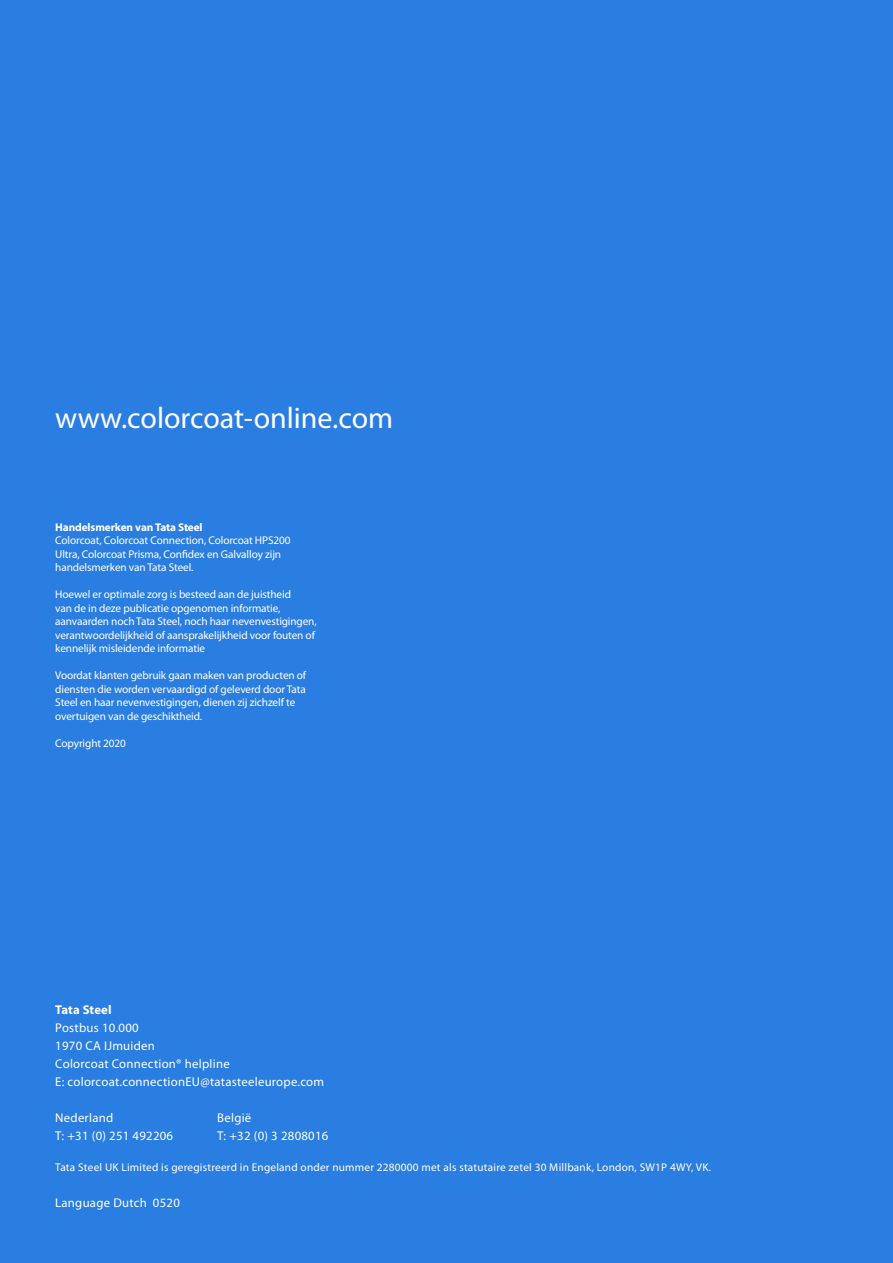
<style>
.page{position:relative;width:893px;height:1263px;background:#2a7de1}
.page>*{position:absolute;margin:0;border:0;box-sizing:border-box;transform-origin:0 0}
.t1{font:30px "Myriad Pro";color:#fff}
.t2{font:12.75px/18px "Myriad Pro";letter-spacing:.02em;color:#fff}
.t3{font:700 12.75px "Myriad Pro";letter-spacing:.005em;color:#fff}
.t4{font:11.25px/13.5px "Myriad Pro";letter-spacing:-.01em;color:#fff}
.t5{font:11.25px "Myriad Pro";letter-spacing:.02em;color:#fff}
.t6{font:700 11.25px "Myriad Pro";letter-spacing:-.01em;color:#fff}
</style>
<div class="page">
<h1 class="t1" style="left:55px;top:402px;width:339px">www.colorcoat-online.com</h1>
<p class="t6" style="left:55px;top:520px;width:149px">Handelsmerken van Tata Steel</p>
<p class="t4" style="left:55px;top:534px;width:237px">Colorcoat, Colorcoat Connection, Colorcoat HPS200<br>Ultra, Colorcoat Prisma, Confidex en Galvalloy zijn handelsmerken van Tata Steel.</p>
<p class="t4" style="left:55px;top:588px;width:263px">Hoewel er optimale zorg is besteed aan de juistheid<br>van de in deze publicatie opgenomen informatie, aanvaarden noch Tata Steel, noch haar nevenvestigingen, verantwoordelijkheid of aansprakelijkheid voor fouten of kennelijk misleidende informatie</p>
<p class="t4" style="left:55px;top:669px;width:252px">Voordat klanten gebruik gaan maken van producten of diensten die worden vervaardigd of geleverd door Tata Steel en haar nevenvestigingen, dienen zij zichzelf te overtuigen van de geschiktheid.</p>
<p class="t4" style="left:55px;top:736px;width:72px">Copyright 2020</p>
<p class="t3" style="left:55px;top:1002px;width:58px">Tata Steel</p>
<p class="t2" style="left:55px;top:1019px;width:270px">Postbus 10.000<br>1970 CA IJmuiden<br>Colorcoat Connection® helpline<br>E: colorcoat.connectionEU@tatasteeleurope.com</p>
<p class="t2" style="left:55px;top:1109px;width:60px">Nederland</p>
<p class="t2" style="left:217px;top:1109px;width:36px">België</p>
<p class="t2" style="left:55px;top:1127px;width:119px">T: +31 (0) 251 492206</p>
<p class="t2" style="left:217px;top:1127px;width:113px">T: +32 (0) 3 2808016</p>
<p class="t5" style="left:55px;top:1161px;width:657px">Tata Steel UK Limited is geregistreerd in Engeland onder nummer 2280000 met als statutaire zetel 30 Millbank, London, SW1P 4WY, VK.</p>
<p class="t2" style="left:55px;top:1194px;width:126px">Language Dutch 0520</p>
</div>
